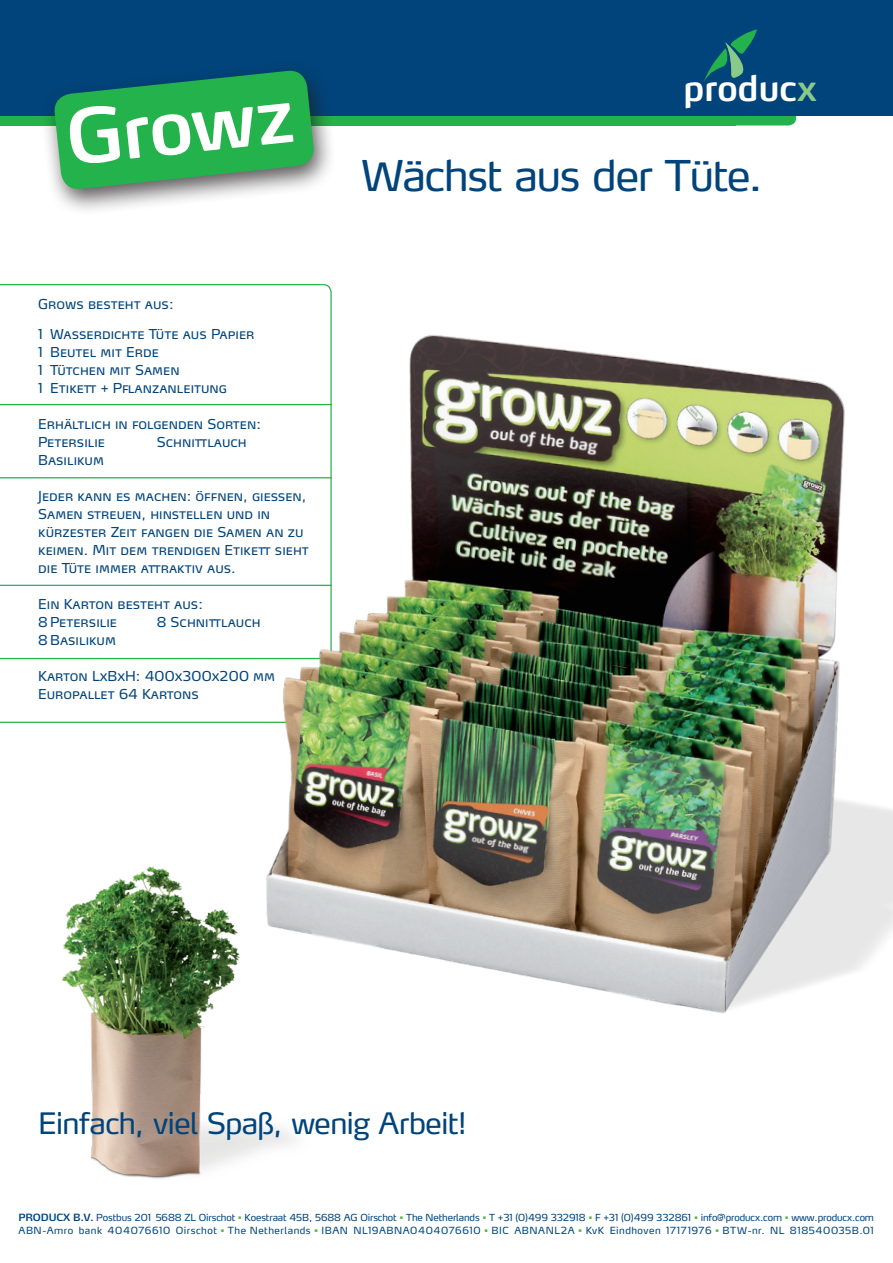
<style>
.page{position:relative;width:893px;height:1263px;background:#fff}
.page>*{position:absolute;margin:0;border:0;box-sizing:border-box;transform-origin:0 0}
.t1{font:600 74.25px "Max";color:#fff}
.t2{font:42px "Max";letter-spacing:-.025em;color:#00447b}
.t3{font:600 34.95px "Max";letter-spacing:.005em;color:#fff}
.t4{font:29.25px "Max";letter-spacing:-.02em;color:#00447b}
.t5{font:13.5px/18px "Max LF Regular SC";color:#00447b}
.t6{font:9.75px "Max LF";letter-spacing:.05em;color:#00447b}
.t7{font:9.6px "Max LF";letter-spacing:-.01em;color:#00447b}
.s1{color:#89ca8b}
.s2{font-weight:600;font-size:9.9px}
.s3{color:#51b948}
</style>
<div class="page">
<svg style="left:0;top:284px;width:332px;height:439px"></svg>
<hr style="left:0;top:404px;width:332px;height:1px;background:#23b24b">
<hr style="left:0;top:477px;width:332px;height:1px;background:#23b24b">
<hr style="left:0;top:585px;width:332px;height:1px;background:#23b24b">
<hr style="left:0;top:658px;width:332px;height:1px;background:#23b24b">
<div style="left:0;top:0;width:893px;height:115px;background:#00447b"></div>
<img style="left:247px;top:328px;width:646px;height:685px">
<img style="left:62px;top:863px;width:270px;height:316px">
<div style="left:39px;top:59px;width:296px;height:155px;background:#231f20;opacity:.75"></div>
<svg style="left:0;top:29px;width:796px;height:162px"></svg>
<h1 class="t1" style="left:61px;top:92px;width:230px;rotate:-6deg">Growz</h1>
<p class="t5" style="left:38px;top:294px;width:137px">Grows besteht aus:</p>
<p class="t5" style="left:38px;top:324px;width:218px">1 Wasserdichte Tüte aus Papier<br>1 Beutel mit Erde<br>1 Tütchen mit Samen<br>1 Etikett + Pflanzanleitung</p>
<p class="t5" style="left:38px;top:414px;width:224px">Erhältlich in folgenden Sorten:<br>Petersilie</p>
<p class="t5" style="left:157px;top:432px;width:92px">Schnittlauch</p>
<p class="t5" style="left:38px;top:450px;width:67px">Basilikum</p>
<p class="t5" style="left:38px;top:486px;width:272px">Jeder kann es machen: öffnen, gießen, Samen streuen, hinstellen und in kürzester Zeit fangen die Samen an zu keimen. Mit dem trendigen Etikett sieht die Tüte immer attraktiv aus.</p>
<p class="t5" style="left:38px;top:594px;width:166px">Ein Karton besteht aus:<br>8 Petersilie</p>
<p class="t5" style="left:157px;top:612px;width:105px">8 Schnittlauch</p>
<p class="t5" style="left:38px;top:630px;width:79px">8 Basilikum</p>
<p class="t5" style="left:38px;top:666px;width:238px">Karton LxBxH: 400x300x200 mm<br>Europallet 64 Kartons</p>
<h3 class="t3" style="left:683px;top:66px;width:135px">produc<span class="s1">x</span></h3>
<h2 class="t2" style="left:361px;top:149px;width:403px">Wächst aus der Tüte.</h2>
<h3 class="t4" style="left:38px;top:1104px;width:430px">Einfach, viel Spaß, wenig Arbeit!</h3>
<p class="t7" style="left:19px;top:1211px;width:857px"><span class="s2">PRODUCX B.V.</span> Postbus 201 5688 ZL Oirschot <span class="s3">•</span> Koestraat 45B, 5688 AG Oirschot <span class="s3">•</span> The Netherlands <span class="s3">•</span> T +31 (0)499 332918 <span class="s3">•</span> F +31 (0)499 332861 <span class="s3">•</span> info@producx.com <span class="s3">•</span> www.producx.com</p>
<p class="t6" style="left:19px;top:1224px;width:857px">ABN-Amro bank 404076610 Oirschot <span class="s3">•</span> The Netherlands <span class="s3">•</span> IBAN NL19ABNA0404076610 <span class="s3">•</span> BIC ABNANL2A <span class="s3">•</span> KvK Eindhoven 17171976 <span class="s3">•</span> BTW-nr. NL 818540035B.01</p>
</div>
